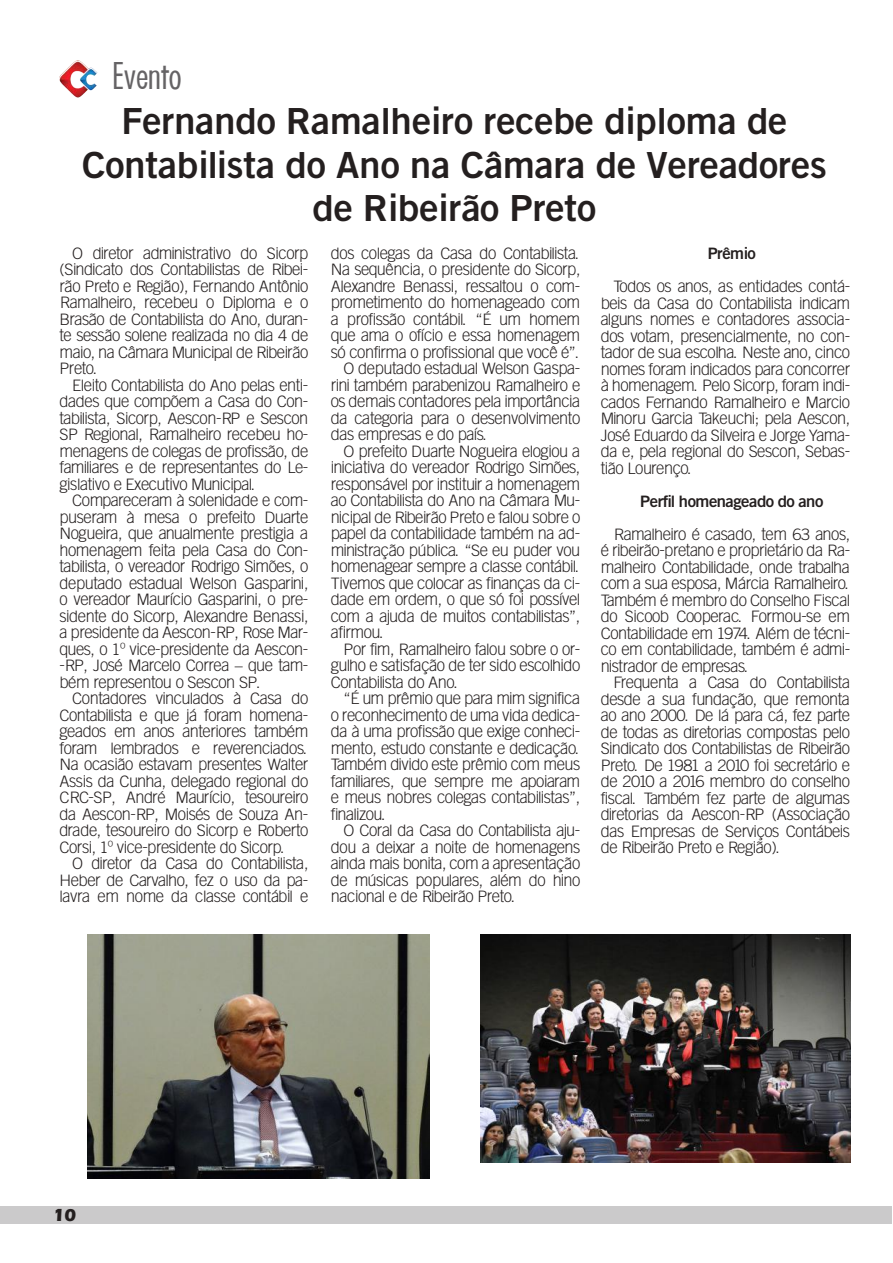
<style>
.page{position:relative;width:893px;height:1263px;background:#fff}
.page>*{position:absolute;margin:0;border:0;box-sizing:border-box;transform-origin:0 0}
.t1{font:700 36px/43.5px "Goethe Gothic";color:#241f1f;text-align:center}
.t2{font:36px "Futura Condensed Light Normal";color:#656365}
.t3{font:700 18px "Eras ITC";color:#241f1f}
.t4{font:15.75px/16.5px "Goethe Gothic";letter-spacing:-.03em;color:#241f1f;text-align:justify}
.t5{font:700 15.75px "Goethe Gothic";letter-spacing:-.03em;color:#241f1f}
</style>
<div class="page">
<div style="left:0;top:1206px;width:891px;height:18px;background:#cbcacb"></div>
<img style="left:60px;top:60px;width:38px;height:38px">
<img style="left:87px;top:934px;width:342px;height:244px">
<img style="left:481px;top:934px;width:369px;height:228px">
<h1 class="t2" style="left:112px;top:53px;width:71px">Evento</h1>
<h1 class="t1" style="left:82px;top:99px;width:746px">Fernando Ramalheiro recebe diploma de<br>Contabilista do Ano na Câmara de Vereadores de Ribeirão Preto</h1>
<p class="t4" style="left:60px;top:245px;width:250px;text-indent:13px">O diretor administrativo do Sicorp (Sindicato dos Contabilistas de Ribei&shy;rão Preto e Região), Fernando Antônio Ramalheiro, recebeu o Diploma e o Brasão de Contabilista do Ano, duran&shy;te sessão solene realizada no dia 4 de maio, na Câmara Municipal de Ribeirão Preto.</p>
<p class="t4" style="left:60px;top:377px;width:250px;text-indent:13px">Eleito Contabilista do Ano pelas enti&shy;dades que compõem a Casa do Con&shy;tabilista, Sicorp, Aescon-RP e Sescon SP Regional, Ramalheiro recebeu ho&shy;menagens de colegas de profissão, de familiares e de representantes do Le&shy;gislativo e Executivo Municipal.</p>
<p class="t4" style="left:60px;top:492px;width:250px;text-indent:13px">Compareceram à solenidade e com&shy;puseram à mesa o prefeito Duarte Nogueira, que anualmente prestigia a homenagem feita pela Casa do Con&shy;tabilista, o vereador Rodrigo Simões, o deputado estadual Welson Gasparini, o vereador Maurício Gasparini, o pre&shy;sidente do Sicorp, Alexandre Benassi, a presidente da Aescon-RP, Rose Mar&shy;ques, o 1º vice-presidente da Aescon--RP, José Marcelo Correa – que tam&shy;bém representou o Sescon SP.</p>
<p class="t4" style="left:60px;top:690px;width:250px;text-indent:13px">Contadores vinculados à Casa do Contabilista e que já foram homena&shy;geados em anos anteriores também foram lembrados e reverenciados.<br>Na ocasião estavam presentes Walter Assis da Cunha, delegado regional do CRC-SP, André Maurício, tesoureiro da Aescon-RP, Moisés de Souza An&shy;drade, tesoureiro do Sicorp e Roberto Corsi, 1º vice-presidente do Sicorp.</p>
<p class="t4" style="left:60px;top:855px;width:250px;text-indent:13px">O diretor da Casa do Contabilista, Heber de Carvalho, fez o uso da pa&shy;lavra em nome da classe contábil e</p>
<p class="t4" style="left:331px;top:245px;width:251px">dos colegas da Casa do Contabilista.</p>
<p class="t4" style="left:331px;top:261px;width:251px">Na sequência, o presidente do Sicorp,</p>
<p class="t4" style="left:331px;top:278px;width:251px">Alexandre Benassi, ressaltou o com-</p>
<p class="t4" style="left:331px;top:294px;width:251px">prometimento do homenageado com</p>
<p class="t4" style="left:331px;top:311px;width:251px">a profissão contábil. “É um homem</p>
<p class="t4" style="left:331px;top:327px;width:251px">que ama o ofício e essa homenagem</p>
<p class="t4" style="left:331px;top:344px;width:251px">só confirma o profissional que você é”.</p>
<p class="t4" style="left:344px;top:360px;width:238px">O deputado estadual Welson Gaspa-</p>
<p class="t4" style="left:331px;top:377px;width:251px">rini também parabenizou Ramalheiro e</p>
<p class="t4" style="left:331px;top:393px;width:251px">os demais contadores pela importância</p>
<p class="t4" style="left:331px;top:410px;width:251px">da categoria para o desenvolvimento</p>
<p class="t4" style="left:331px;top:426px;width:159px">das empresas e do país.</p>
<p class="t4" style="left:344px;top:443px;width:238px">O prefeito Duarte Nogueira elogiou a</p>
<p class="t4" style="left:331px;top:459px;width:251px">iniciativa do vereador Rodrigo Simões,</p>
<p class="t4" style="left:331px;top:476px;width:251px">responsável por instituir a homenagem</p>
<p class="t4" style="left:331px;top:492px;width:251px">ao Contabilista do Ano na Câmara Mu-</p>
<p class="t4" style="left:331px;top:509px;width:251px">nicipal de Ribeirão Preto e falou sobre o</p>
<p class="t4" style="left:331px;top:525px;width:251px">papel da contabilidade também na ad-</p>
<p class="t4" style="left:331px;top:542px;width:251px">ministração pública. “Se eu puder vou</p>
<p class="t4" style="left:331px;top:558px;width:251px">homenagear sempre a classe contábil.</p>
<p class="t4" style="left:331px;top:575px;width:251px">Tivemos que colocar as finanças da ci-</p>
<p class="t4" style="left:331px;top:591px;width:251px">dade em ordem, o que só foi possível</p>
<p class="t4" style="left:331px;top:608px;width:251px">com a ajuda de muitos contabilistas”,</p>
<p class="t4" style="left:331px;top:624px;width:55px">afirmou.</p>
<p class="t4" style="left:344px;top:641px;width:238px">Por fim, Ramalheiro falou sobre o or-</p>
<p class="t4" style="left:331px;top:657px;width:251px">gulho e satisfação de ter sido escolhido</p>
<p class="t4" style="left:331px;top:674px;width:130px">Contabilista do Ano.</p>
<p class="t4" style="left:344px;top:690px;width:238px">“É um prêmio que para mim significa</p>
<p class="t4" style="left:331px;top:707px;width:251px">o reconhecimento de uma vida dedica-</p>
<p class="t4" style="left:331px;top:723px;width:251px">da à uma profissão que exige conheci-</p>
<p class="t4" style="left:331px;top:740px;width:251px">mento, estudo constante e dedicação.</p>
<p class="t4" style="left:331px;top:756px;width:251px">Também divido este prêmio com meus</p>
<p class="t4" style="left:331px;top:773px;width:251px">familiares, que sempre me apoiaram</p>
<p class="t4" style="left:331px;top:789px;width:251px">e meus nobres colegas contabilistas”,</p>
<p class="t4" style="left:331px;top:806px;width:57px">finalizou.</p>
<p class="t4" style="left:344px;top:822px;width:238px">O Coral da Casa do Contabilista aju-</p>
<p class="t4" style="left:331px;top:839px;width:251px">dou a deixar a noite de homenagens</p>
<p class="t4" style="left:331px;top:855px;width:251px">ainda mais bonita, com a apresentação</p>
<p class="t4" style="left:331px;top:872px;width:251px">de músicas populares, além do hino</p>
<p class="t4" style="left:331px;top:888px;width:187px">nacional e de Ribeirão Preto.</p>
<p class="t5" style="left:708px;top:244px;width:50px">Prêmio</p>
<p class="t4" style="left:601px;top:278px;width:251px;text-indent:13px">Todos os anos, as entidades contá&shy;beis da Casa do Contabilista indicam alguns nomes e contadores associa&shy;dos votam, presencialmente, no con&shy;tador de sua escolha. Neste ano, cinco nomes foram indicados para concorrer à homenagem. Pelo Sicorp, foram indi&shy;cados Fernando Ramalheiro e Marcio Minoru Garcia Takeuchi; pela Aescon, José Eduardo da Silveira e Jorge Yama&shy;da e, pela regional do Sescon, Sebas&shy;tião Lourenço.</p>
<p class="t5" style="left:640px;top:491px;width:185px">Perfil homenageado do ano</p>
<p class="t4" style="left:601px;top:526px;width:251px;text-indent:13px">Ramalheiro é casado, tem 63 anos, é ribeirão-pretano e proprietário da Ra&shy;malheiro Contabilidade, onde trabalha com a sua esposa, Márcia Ramalheiro.<br>Também é membro do Conselho Fiscal do Sicoob Cooperac. Formou-se em Contabilidade em 1974. Além de técni&shy;co em contabilidade, também é admi&shy;nistrador de empresas.</p>
<p class="t4" style="left:601px;top:674px;width:251px;text-indent:13px">Frequenta a Casa do Contabilista desde a sua fundação, que remonta ao ano 2000. De lá para cá, fez parte de todas as diretorias compostas pelo Sindicato dos Contabilistas de Ribeirão Preto. De 1981 a 2010 foi secretário e de 2010 a 2016 membro do conselho fiscal. Também fez parte de algumas diretorias da Aescon-RP (Associação das Empresas de Serviços Contábeis de Ribeirão Preto e Região).</p>
<p class="t3" style="left:53px;top:1204px;width:25px">10</p>
</div>
